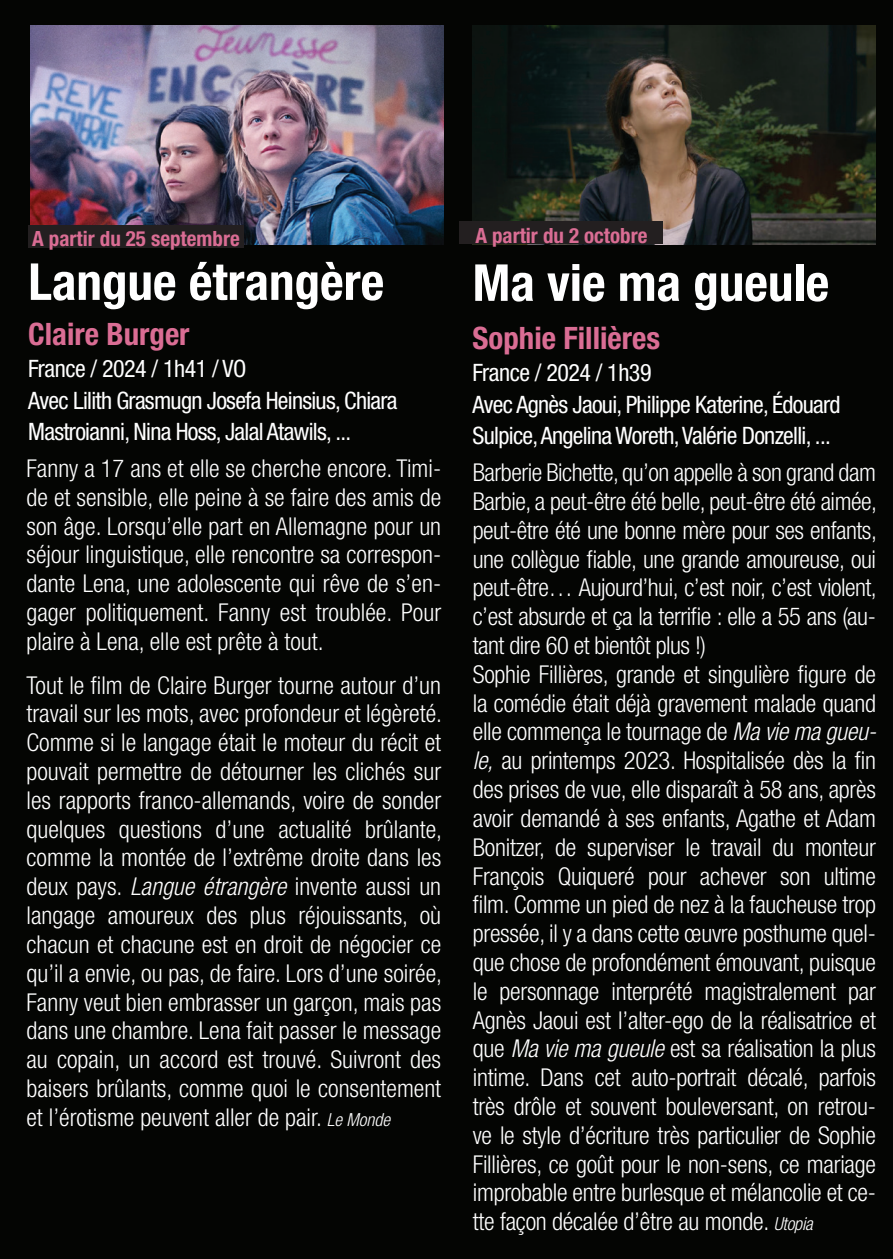
<style>
.page{position:relative;width:893px;height:1259px;background:#040503}
.page>*{position:absolute;margin:0;border:0;box-sizing:border-box;transform-origin:0 0}
.t1{font:700 condensed 51px "Helvetica Neue LT Std";color:#fff}
.t2{font:700 condensed 30.9px "Helvetica Neue LT Std";color:#da6d94}
.t3{font:300 condensed 24.6px/28.8px "Helvetica Neue LT Std";letter-spacing:-.01em;color:#fff;text-align:justify}
.t4{font:condensed 24px/31.8px "Helvetica Neue LT Std";letter-spacing:-.03em;color:#fff}
.t5{font:700 condensed 21px "Helvetica Neue LT Std";color:#da6d94}
.s1{font-style:italic}
.s2{font-style:italic;font-size:18px}
</style>
<div class="page">
<img style="left:30px;top:26px;width:413px;height:218px">
<img style="left:473px;top:26px;width:403px;height:218px">
<div style="left:28px;top:225px;width:216px;height:23px;background:#231f20"></div>
<div style="left:460px;top:221px;width:203px;height:23px;background:#231f20"></div>
<p class="t5" style="left:32px;top:226px;width:209px">A partir du 25 septembre</p>
<p class="t5" style="left:475px;top:223px;width:174px">A partir du 2 octobre</p>
<h1 class="t1" style="left:28px;top:251px;width:357px">Langue étrangère</h1>
<p class="t2" style="left:28px;top:315px;width:163px">Claire Burger</p>
<p class="t4" style="left:28px;top:352px;width:371px">France / 2024 / 1h41 / VO<br>Avec Lilith Grasmugn Josefa Heinsius, Chiara<br>Mastroianni, Nina Hoss, Jalal Atawils, ...</p>
<p class="t3" style="left:27px;top:453px;width:416px">Fanny a 17 ans et elle se cherche encore. Timi&shy;de et sensible, elle peine à se faire des amis de son âge. Lorsqu’elle part en Allemagne pour un séjour linguistique, elle rencontre sa correspon&shy;dante Lena, une adolescente qui rêve de s’en&shy;gager politiquement. Fanny est troublée. Pour plaire à Lena, elle est prête à tout.</p>
<p class="t3" style="left:27px;top:670px;width:417px">Tout le film de Claire Burger tourne autour d’un travail sur les mots, avec profondeur et légèreté.<br>Comme si le langage était le moteur du récit et pouvait permettre de détourner les clichés sur les rapports franco-allemands, voire de sonder quelques questions d’une actualité brûlante, comme la montée de l’extrême droite dans les deux pays. <span class="s1">Langue étrangère</span> invente aussi un langage amoureux des plus réjouissants, où chacun et chacune est en droit de négocier ce qu’il a envie, ou pas, de faire. Lors d’une soirée, Fanny veut bien embrasser un garçon, mais pas dans une chambre. Lena fait passer le message au copain, un accord est trouvé. Suivront des baisers brûlants, comme quoi le consentement et l’érotisme peuvent aller de pair. <span class="s2">Le Monde</span></p>
<h1 class="t1" style="left:473px;top:252px;width:358px">Ma vie ma gueule</h1>
<p class="t2" style="left:473px;top:319px;width:189px">Sophie Fillières</p>
<p class="t4" style="left:473px;top:356px;width:370px">France / 2024 / 1h39<br>Avec Agnès Jaoui, Philippe Katerine, Édouard<br>Sulpice, Angelina Woreth, Valérie Donzelli, ...</p>
<p class="t3" style="left:473px;top:458px;width:406px;text-align:left">Barberie Bichette, qu’on appelle à son grand dam Barbie, a peut-être été belle, peut-être été aimée, peut-être été une bonne mère pour ses enfants, une collègue fiable, une grande amoureuse, oui peut-être… Aujourd’hui, c’est noir, c’est violent, c’est absurde et ça la terrifie : elle a 55 ans (au&shy;tant dire 60 et bientôt plus !)<br>Sophie Fillières, grande et singulière figure de la comédie était déjà gravement malade quand elle commença le tournage de <span class="s1">Ma vie ma gueu&shy;le,</span> au printemps 2023. Hospitalisée dès la fin des prises de vue, elle disparaît à 58 ans, après avoir demandé à ses enfants, Agathe et Adam Bonitzer, de superviser le travail du monteur François Quiqueré pour achever son ultime film. Comme un pied de nez à la faucheuse trop pressée, il y a dans cette œuvre posthume quel&shy;que chose de profondément émouvant, puisque le personnage interprété magistralement par Agnès Jaoui est l’alter-ego de la réalisatrice et que <span class="s1">Ma vie ma gueule</span> est sa réalisation la plus intime. Dans cet auto-portrait décalé, parfois très drôle et souvent bouleversant, on retrou&shy;ve le style d’écriture très particulier de Sophie Fillières, ce goût pour le non-sens, ce mariage improbable entre burlesque et mélancolie et ce&shy;tte façon décalée d’être au monde. <span class="s2">Utopia</span></p>
</div>
